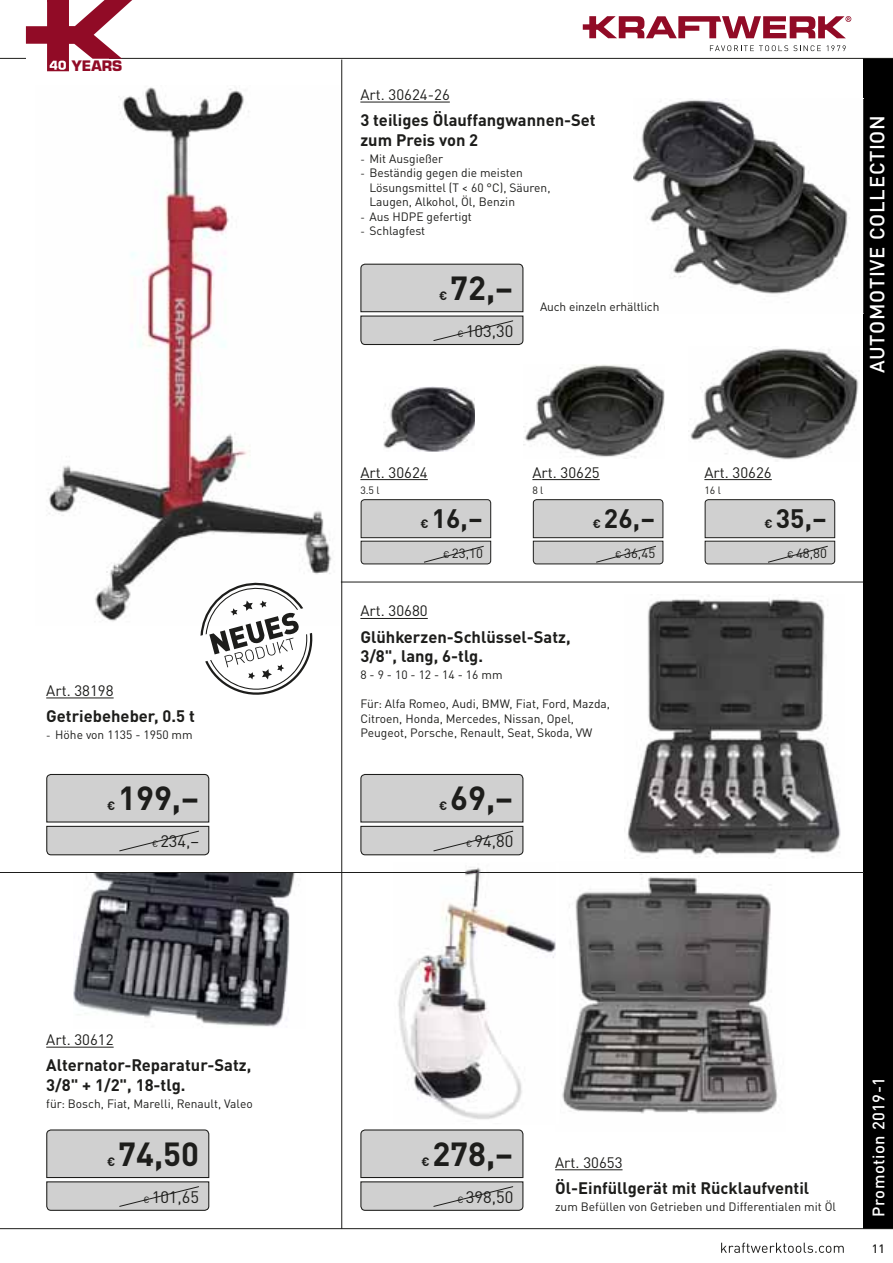
<style>
.page{position:relative;width:893px;height:1263px;background:#fff}
.page>*{position:absolute;margin:0;border:0;box-sizing:border-box;transform-origin:0 0}
.t1{font:700 33px "DIN Pro";color:#1d1d1b}
.t2{font:700 26.4px "DIN Pro";color:#1d1d1b}
.t3{font:500 20.25px "DIN Pro";letter-spacing:.035em;color:#fff}
.t4{font:700 16.5px/19.8px "DIN Pro";color:#1d1d1b}
.t5{font:16.5px "DIN Pro";color:#1d1d1b}
.t6{font:500 16.5px "DIN Pro";letter-spacing:.03em;color:#fff}
.t7{font:15px "DIN Pro";color:#1d1d1b}
.t8{font:700 14.1px "Eurostile";color:#910b26}
.t9{font:13.2px "DIN Pro";color:#1d1d1b}
.t10{font:12px/14.4px "DIN Pro";color:#1d1d1b}
.t11{font:700 12px "DIN Pro";color:#1d1d1b}
.t12{font:500 12px "DIN Pro";color:#1d1d1b}
.t13{font:10.5px "DIN Pro";color:#1d1d1b}
.s1{font-size:10.5px}
.s2{font-size:9px}
.s3{font-size:12px}
.s4{font-size:9.6px}
</style>
<div class="page">
<div style="left:863px;top:58px;width:30px;height:1171px;background:#000"></div>
<hr style="left:0;top:1228px;width:893px;height:1px;background:#1d1d1b">
<svg style="left:721px;top:1243px;width:123px;height:10px"></svg>
<svg style="left:583px;top:16px;width:268px;height:22px"></svg>
<svg style="left:710px;top:45px;width:111px;height:6px"></svg>
<svg style="left:827px;top:45px;width:19px;height:6px"></svg>
<hr style="left:0;top:58px;width:893px;height:1px;background:#1d1d1b">
<svg style="left:26px;top:0;width:114px;height:71px"></svg>
<img style="left:73px;top:873px;width:226px;height:154px">
<img style="left:634px;top:99px;width:230px;height:215px">
<img style="left:624px;top:598px;width:217px;height:260px">
<img style="left:384px;top:387px;width:91px;height:65px">
<img style="left:524px;top:364px;width:141px;height:94px">
<hr style="left:360px;top:479px;width:68px;height:1px;background:#1d1d1b">
<hr style="left:532px;top:479px;width:68px;height:1px;background:#1d1d1b">
<hr style="left:704px;top:479px;width:68px;height:1px;background:#1d1d1b">
<hr style="left:341px;top:582px;width:522px;height:1px;background:#1d1d1b">
<hr style="left:0;top:872px;width:863px;height:1px;background:#1d1d1b">
<hr style="left:341px;top:60px;width:1px;height:1169px;background:#1d1d1b">
<img style="left:48px;top:87px;width:284px;height:534px">
<img style="left:690px;top:348px;width:169px;height:112px">
<img style="left:562px;top:874px;width:216px;height:240px">
<img style="left:398px;top:867px;width:158px;height:252px">
<img style="left:398px;top:872px;width:158px;height:1px">
<svg style="left:360px;top:1129px;width:164px;height:82px;background:#c6c6c5"></svg>
<svg style="left:46px;top:1129px;width:164px;height:82px;background:#c6c6c5"></svg>
<hr style="left:555px;top:1169px;width:67px;height:1px;background:#1d1d1b">
<hr style="left:46px;top:1047px;width:68px;height:1px;background:#1d1d1b">
<hr style="left:360px;top:102px;width:90px;height:1px;background:#1d1d1b">
<hr style="left:360px;top:618px;width:68px;height:1px;background:#1d1d1b">
<hr style="left:46px;top:697px;width:68px;height:1px;background:#1d1d1b">
<svg style="left:46px;top:774px;width:164px;height:82px;background:#c6c6c6"></svg>
<svg style="left:360px;top:774px;width:164px;height:82px;background:#c6c6c6"></svg>
<svg style="left:360px;top:263px;width:164px;height:82px;background:#c6c6c6"></svg>
<svg style="left:360px;top:499px;width:132px;height:66px;background:#c4c4c3"></svg>
<svg style="left:532px;top:499px;width:132px;height:66px;background:#c5c5c4"></svg>
<svg style="left:704px;top:499px;width:132px;height:66px;background:#c4c4c3"></svg>
<svg style="left:200px;top:583px;width:112px;height:112px"></svg>
<p class="t8" style="left:72px;top:61px;width:52px">YEARS</p>
<p class="t7" style="left:46px;top:685px;width:69px">Art. 38198</p>
<h3 class="t4" style="left:46px;top:708px;width:150px">Getriebeheber, 0.5 t</h3>
<p class="t10" style="left:46px;top:729px;width:148px"><span class="s1">-</span> Höhe von 1135 - 1950 mm</p>
<h1 class="t1" style="left:118px;top:787px;width:82px">199,−</h1>
<p class="t11" style="left:107px;top:802px;width:10px">€</p>
<h3 class="t5" style="left:152px;top:836px;width:49px"><span class="s2">€</span> 234,−</h3>
<p class="t7" style="left:46px;top:1034px;width:69px">Art. 30612</p>
<h3 class="t4" style="left:46px;top:1057px;width:207px">Alternator-Reparatur-Satz,<br>3/8" + 1/2", 18-tlg.</h3>
<p class="t10" style="left:46px;top:1098px;width:208px">für: Bosch, Fiat, Marelli, Renault, Valeo</p>
<h1 class="t1" style="left:118px;top:1142px;width:82px">74,50</h1>
<p class="t11" style="left:107px;top:1157px;width:10px">€</p>
<h3 class="t5" style="left:143px;top:1191px;width:57px"><span class="s2">€</span> 101,65</h3>
<p class="t7" style="left:360px;top:89px;width:91px">Art. 30624-26</p>
<h3 class="t4" style="left:360px;top:112px;width:237px">3 teiliges Ölauffangwannen-Set zum Preis von 2</h3>
<p class="t10" style="left:360px;top:153px;width:84px"><span class="s1">-</span> Mit Ausgießer</p>
<p class="t10" style="left:369px;top:167px;width:183px;text-indent:-9px"><span class="s1">-</span> Beständig gegen die meisten<br>Lösungsmittel (T &lt; 60 °C), Säuren,<br>Laugen, Alkohol, Öl, Benzin</p>
<p class="t10" style="left:360px;top:210px;width:113px"><span class="s1">-</span> Aus HDPE gefertigt</p>
<p class="t10" style="left:360px;top:225px;width:66px"><span class="s1">-</span> Schlagfest</p>
<h1 class="t1" style="left:450px;top:277px;width:64px">72,−</h1>
<p class="t11" style="left:439px;top:291px;width:10px">€</p>
<h3 class="t5" style="left:458px;top:325px;width:57px"><span class="s2">€</span> 103,30</h3>
<p class="t10" style="left:540px;top:301px;width:121px">Auch einzeln erhältlich</p>
<p class="t7" style="left:360px;top:467px;width:69px">Art. 30624</p>
<p class="t13" style="left:360px;top:486px;width:21px">3.5 l</p>
<p class="t7" style="left:532px;top:467px;width:69px">Art. 30625</p>
<p class="t13" style="left:532px;top:486px;width:13px">8 l</p>
<h2 class="t2" style="left:421px;top:510px;width:64px"><span class="s3">€</span> 16,–</h2>
<h2 class="t2" style="left:593px;top:510px;width:64px"><span class="s3">€</span> 26,–</h2>
<p class="t9" style="left:443px;top:549px;width:41px"><span class="s4">€</span> 23,10</p>
<p class="t9" style="left:615px;top:549px;width:41px"><span class="s4">€</span> 36,45</p>
<p class="t7" style="left:360px;top:606px;width:69px">Art. 30680</p>
<h3 class="t4" style="left:360px;top:629px;width:212px">Glühkerzen-Schlüssel-Satz,<br>3/8", lang, 6-tlg.</h3>
<p class="t10" style="left:360px;top:669px;width:144px">8 - 9 - 10 - 12 - 14 - 16 mm</p>
<p class="t10" style="left:360px;top:698px;width:251px">Für: Alfa Romeo, Audi, BMW, Fiat, Ford, Mazda,<br>Citroen, Honda, Mercedes, Nissan, Opel,<br>Peugeot, Porsche, Renault, Seat, Skoda, VW</p>
<h1 class="t1" style="left:450px;top:787px;width:64px">69,−</h1>
<p class="t11" style="left:439px;top:802px;width:10px">€</p>
<h3 class="t5" style="left:466px;top:836px;width:49px"><span class="s2">€</span> 94,80</h3>
<p class="t7" style="left:704px;top:467px;width:69px">Art. 30626</p>
<p class="t13" style="left:704px;top:486px;width:18px">16 l</p>
<h2 class="t2" style="left:765px;top:510px;width:64px"><span class="s3">€</span> 35,–</h2>
<p class="t9" style="left:787px;top:549px;width:41px"><span class="s4">€</span> 48,80</p>
<h3 class="t3" style="left:866px;top:373px;width:260px;rotate:-90deg">AUTOMOTIVE COLLECTION</h3>
<h1 class="t1" style="left:432px;top:1142px;width:82px">278,−</h1>
<p class="t11" style="left:421px;top:1157px;width:10px">€</p>
<h3 class="t5" style="left:458px;top:1191px;width:57px"><span class="s2">€</span> 398,50</h3>
<p class="t7" style="left:555px;top:1157px;width:69px">Art. 30653</p>
<h3 class="t4" style="left:555px;top:1180px;width:256px">Öl-Einfüllgerät mit Rücklaufventil</h3>
<p class="t10" style="left:555px;top:1201px;width:282px">zum Befüllen von Getrieben und Differentialen mit Öl</p>
<h3 class="t6" style="left:869px;top:1217px;width:141px;rotate:-90deg">Promotion 2019-1</h3>
<p class="t12" style="left:872px;top:1241px;width:14px">11</p>
</div>
